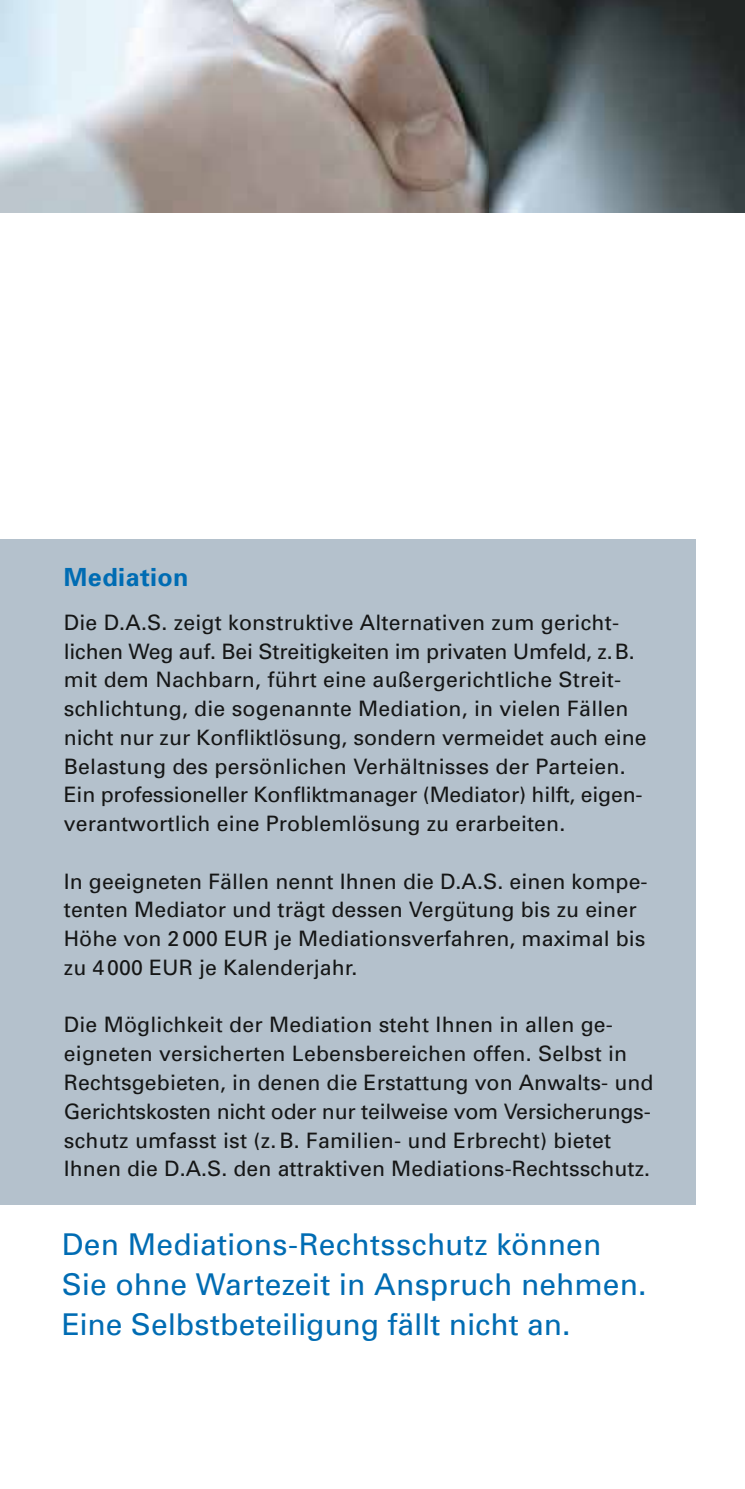
<style>
.page{position:relative;width:745px;height:1489px;background:#fff}
.page>*{position:absolute;margin:0;border:0;box-sizing:border-box;transform-origin:0 0}
.t1{font:30px/40px "Univers";color:#006cb3}
.t2{font:700 25px "Univers";letter-spacing:.02em;color:#006cb3}
.t3{font:21.25px/28.8px "Univers";letter-spacing:.005em;color:#151616}
</style>
<div class="page">
<img style="left:0;top:0;width:744px;height:213px">
<div style="left:0;top:539px;width:694px;height:665px;background:#b4c1cc"></div>
<p class="t2" style="left:64px;top:568px;width:126px">Mediation</p>
<p class="t3" style="left:64px;top:609px;width:584px">Die D.A.S. zeigt konstruktive Alternativen zum gericht&shy;lichen Weg auf. Bei Streitigkeiten im privaten Umfeld, z. B. mit dem Nachbarn, führt eine außergerichtliche Streit&shy;schlichtung, die sogenannte Mediation, in vielen Fällen nicht nur zur Konfliktlösung, sondern vermeidet auch eine Belastung des persönlichen Verhältnisses der Parteien.<br>Ein professioneller Konfliktmanager (Mediator) hilft, eigen&shy;verantwortlich eine Problemlösung zu erarbeiten.</p>
<p class="t3" style="left:64px;top:868px;width:585px">In geeigneten Fällen nennt Ihnen die D.A.S. einen kompe&shy;tenten Mediator und trägt dessen Vergütung bis zu einer Höhe von 2 000 EUR je Mediationsverfahren, maximal bis zu 4 000 EUR je Kalenderjahr.</p>
<p class="t3" style="left:64px;top:1012px;width:590px">Die Möglichkeit der Mediation steht Ihnen in allen ge&shy;eigneten versicherten Lebensbereichen offen. Selbst in Rechtsgebieten, in denen die Erstattung von Anwalts- und Gerichtskosten nicht oder nur teilweise vom Versicherungs&shy;schutz umfasst ist (z. B. Familien- und Erbrecht) bietet Ihnen die D.A.S. den attraktiven Mediations-Rechtsschutz.</p>
<h1 class="t1" style="left:62px;top:1226px;width:585px">Den Mediations-Rechtsschutz können<br>Sie ohne Wartezeit in Anspruch nehmen.<br>Eine Selbstbeteiligung fällt nicht an.</h1>
</div>
